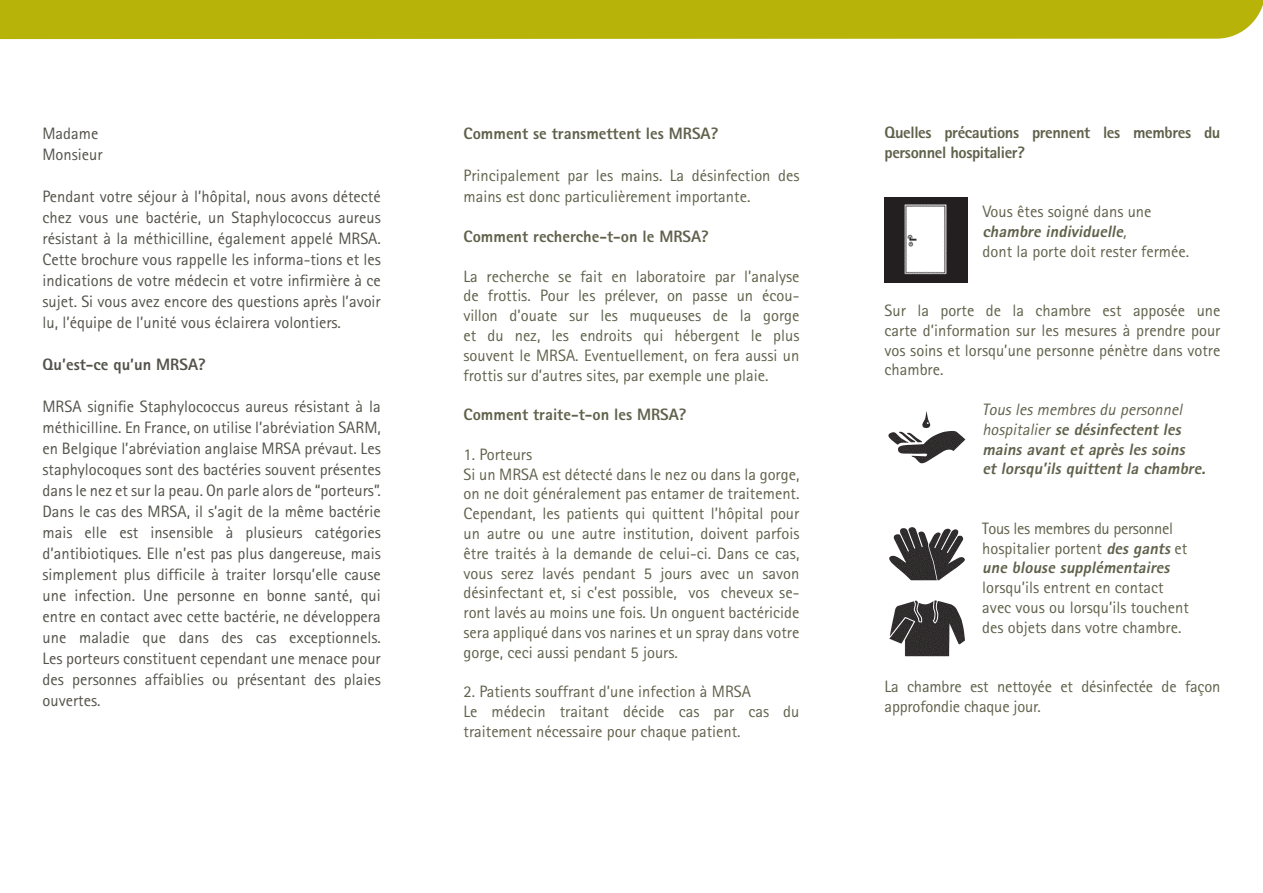
<style>
.page{position:relative;width:1263px;height:893px;background:#fff}
.page>*{position:absolute;margin:0;border:0;box-sizing:border-box;transform-origin:0 0}
.t1{font:16.5px/19.8px "Rotis Sans Serif Std";color:#60614b}
.t2{font:16.5px/21px "Rotis Sans Serif Std";color:#53524a;text-align:justify}
.t3{font:italic 800 16.5px/19.8px "Rotis Sans Serif Std";color:#60614b}
.t4{font:800 16.5px "Rotis Sans Serif Std";color:#60614b}
.t5{font:800 16.5px/19.8px "Rotis Sans Serif Std";letter-spacing:-.025em;color:#60614b}
.t6{font:800 16.5px "Rotis Sans Serif Std";color:#53524a}
.s1{font-weight:800;font-style:italic}
.s2{font-style:italic}
.s3{font-weight:400}
</style>
<div class="page">
<img style="left:889px;top:600px;width:76px;height:57px">
<img style="left:889px;top:527px;width:76px;height:54px">
<img style="left:888px;top:411px;width:78px;height:53px">
<img style="left:885px;top:198px;width:83px;height:85px">
<div style="left:0;top:0;width:1263px;height:39px;background:#b8b309"></div>
<p class="t2" style="left:43px;top:123px;width:57px">Madame</p>
<p class="t2" style="left:43px;top:144px;width:62px">Monsieur</p>
<p class="t2" style="left:43px;top:186px;width:340px">Pendant votre séjour à l’hôpital, nous avons détecté chez vous une bactérie, un Staphylococcus aureus résistant à la méthicilline, également appelé MRSA.<br>Cette brochure vous rappelle les informa-tions et les indications de votre médecin et votre infirmière à ce sujet. Si vous avez encore des questions après l’avoir lu, l’équipe de l’unité vous éclairera volontiers.</p>
<p class="t6" style="left:43px;top:354px;width:165px">Qu’est-ce qu’un MRSA?</p>
<p class="t2" style="left:43px;top:396px;width:340px">MRSA signifie Staphylococcus aureus résistant à la méthicilline. En France, on utilise l’abréviation SARM, en Belgique l’abréviation anglaise MRSA prévaut. Les staphylocoques sont des bactéries souvent présentes dans le nez et sur la peau. On parle alors de “porteurs”.<br>Dans le cas des MRSA, il s’agit de la même bactérie mais elle est insensible à plusieurs catégories d’antibiotiques. Elle n’est pas plus dangereuse, mais simplement plus difficile à traiter lorsqu’elle cause une infection. Une personne en bonne santé, qui entre en contact avec cette bactérie, ne développera une maladie que dans des cas exceptionnels.<br>Les porteurs constituent cependant une menace pour des personnes affaiblies ou présentant des plaies ouvertes.</p>
<p class="t4" style="left:463px;top:123px;width:256px">Comment se transmettent les MRSA?</p>
<p class="t1" style="left:463px;top:165px;width:337px;line-height:21px">Principalement par les mains. La désinfection des mains est donc particulièrement importante.</p>
<p class="t4" style="left:463px;top:226px;width:247px">Comment recherche-t-on le MRSA?</p>
<p class="t1" style="left:463px;top:266px;width:337px;text-align:justify">La recherche se fait en laboratoire par l’analyse de frottis. Pour les prélever, on passe un écou&shy;villon d’ouate sur les muqueuses de la gorge et du nez, les endroits qui hébergent le plus souvent le MRSA. Eventuellement, on fera aussi un frottis sur d’autres sites, par exemple une plaie.</p>
<p class="t4" style="left:463px;top:404px;width:225px">Comment traite-t-on les MRSA?</p>
<p class="t1" style="left:463px;top:444px;width:337px">1. Porteurs<br>Si un MRSA est détecté dans le nez ou dans la gorge, on ne doit généralement pas entamer de traitement.<br>Cependant, les patients qui quittent l’hôpital pour un autre ou une autre institution, doivent parfois être traités à la demande de celui-ci. Dans ce cas, vous serez lavés pendant 5 jours avec un savon désinfectant et, si c’est possible, vos cheveux se&shy;ront lavés au moins une fois. Un onguent bactéricide sera appliqué dans vos narines et un spray dans votre gorge, ceci aussi pendant 5 jours.</p>
<p class="t1" style="left:463px;top:682px;width:337px">2. Patients souffrant d’une infection à MRSA<br>Le médecin traitant décide cas par cas du traitement nécessaire pour chaque patient.</p>
<p class="t5" style="left:884px;top:122px;width:337px">Quelles précautions prennent les membres du personnel hospitalier?</p>
<p class="t1" style="left:983px;top:201px;width:208px">Vous êtes soigné dans une <span class="s1">chambre individuelle</span><span class="s2">,<br></span>dont la porte doit rester fermée.</p>
<p class="t1" style="left:884px;top:300px;width:337px;text-align:justify">Sur la porte de la chambre est apposée une carte d’information sur les mesures à prendre pour vos soins et lorsqu’une personne pénètre dans votre chambre.</p>
<p class="t3" style="left:982px;top:399px;width:228px"><span class="s3">Touslesmembresdu personnel hospitalier</span> se désinfectent les mains avant et après les soins et lorsqu’ils quittent la chambre.</p>
<p class="t1" style="left:982px;top:518px;width:208px">Tous les membres du personnel hospitalier portent <span class="s1">des gants</span>et <span class="s1">une blouse supplémentaires </span>lorsqu’ils entrent en contact avec vous ou lorsqu’ils touchent des objets dans votre chambre.</p>
<p class="t1" style="left:884px;top:677px;width:337px">La chambre est nettoyée et désinfectée de façon approfondie chaque jour.</p>
</div>
